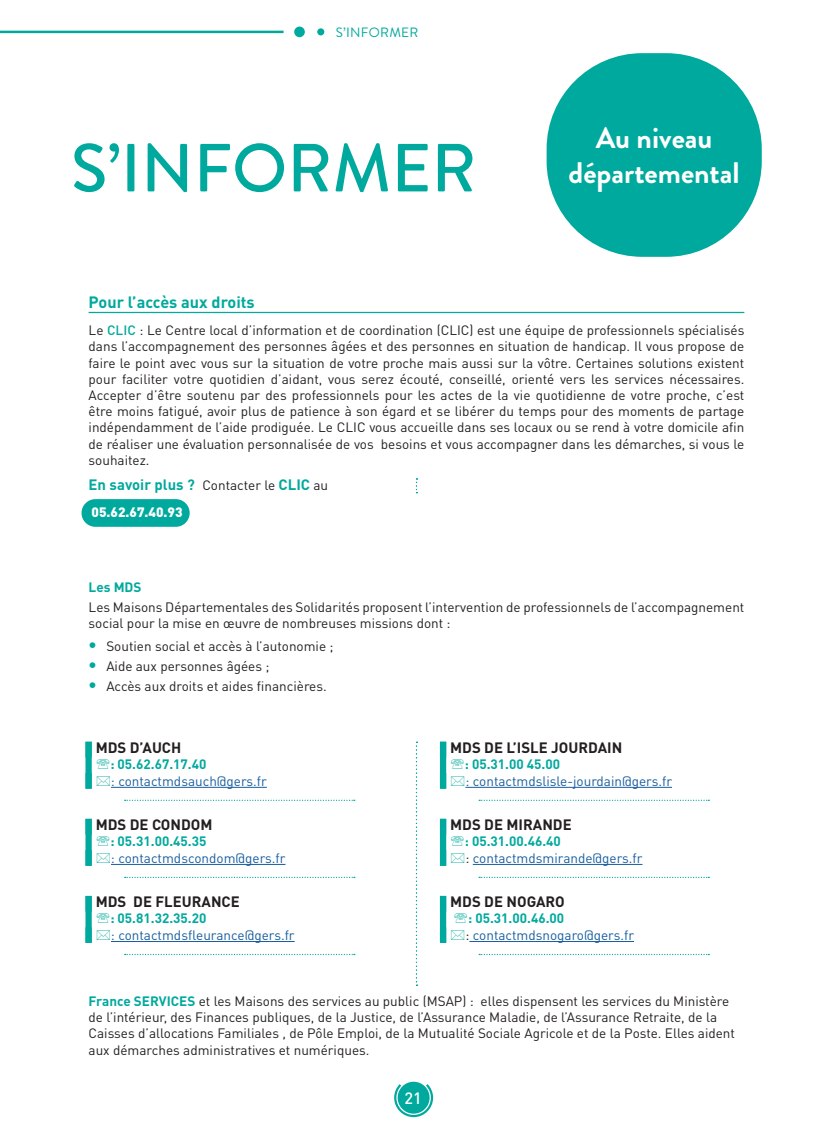
<style>
.page{position:relative;width:833px;height:1134px;background:#fff}
.page>*{position:absolute;margin:0;border:0;box-sizing:border-box;transform-origin:0 0}
.Chapitre{font:500 67.88px "Brandon Grotesque";color:#00a99d}
.CercleTitre1{font:700 29.75px/35.8px "Brandon Grotesque";color:#fff;text-align:center}
.AsoutitreSommaire{font:700 16.25px "DIN Pro";color:#00a99d}
.t1{font:500 16.25px "DIN Pro";color:#fff}
.Adresse1{font:700 14.88px "DIN Pro";color:#231f20}
.Standerd_DIN{font:700 14.88px "DIN Pro";color:#00a99d}
.Justifié{font:13.5px/16.2px "DIN Pro";color:#231f20;text-align:justify}
.Standerd_DIN-2{font:13.5px/16.2px "DIN Pro";color:#231f20}
.Adresse3{font:13.5px/16.2px "DIN Pro";color:#175d9e}
.TeLBLEU{font:900 13.5px "DIN Pro";color:#fff}
.t2{font:13.5px "Brandon Grotesque";letter-spacing:.02em;color:#00a99d}
.Soutitre2{font:700 13.5px "DIN Pro";color:#00a99d}
.s1{font-weight:500;color:#00a99d}
.s2{font-weight:400;font-size:13.5px;color:#231f20}
.s3{font-weight:900;font-size:17.5px;color:#00a99d}
.s4{font-weight:700;color:#00a99d}
.s5{color:#231f20}
</style>
<div class="page">
<div style="left:398px;top:1082px;width:31px;height:32px;background:#00a99d;border-radius:50%"></div>
<svg style="left:394px;top:1084px;width:39px;height:33px"></svg>
<hr style="left:0;top:31px;width:283px;height:2px;background:#00a99d">
<div style="left:294px;top:27px;width:11px;height:10px;background:#00a99d;border-radius:50%"></div>
<div style="left:317px;top:28px;width:7px;height:7px;background:#00a99d;border-radius:50%"></div>
<hr style="left:89px;top:312px;width:655px;height:1px;background:#00a99d">
<div style="left:81px;top:499px;width:109px;height:28px;background:#00a99d;border-radius:14px"></div>
<svg style="left:125px;top:800px;width:230px;height:1px"></svg>
<hr style="left:111px;top:787px;width:156px;height:1px;background:#175d9e">
<svg style="left:125px;top:877px;width:230px;height:1px"></svg>
<hr style="left:111px;top:864px;width:174px;height:1px;background:#175d9e">
<svg style="left:125px;top:954px;width:230px;height:1px"></svg>
<hr style="left:111px;top:941px;width:184px;height:1px;background:#175d9e">
<svg style="left:479px;top:800px;width:230px;height:1px"></svg>
<hr style="left:465px;top:787px;width:207px;height:1px;background:#175d9e">
<svg style="left:479px;top:877px;width:230px;height:1px"></svg>
<hr style="left:473px;top:864px;width:169px;height:1px;background:#175d9e">
<svg style="left:479px;top:954px;width:230px;height:1px"></svg>
<hr style="left:469px;top:941px;width:165px;height:1px;background:#175d9e">
<svg style="left:416px;top:742px;width:1px;height:244px"></svg>
<div style="left:546px;top:53px;width:215px;height:204px;background:#00a99d;border-radius:96px"></div>
<svg style="left:85px;top:742px;width:7px;height:47px"></svg>
<svg style="left:85px;top:819px;width:7px;height:47px"></svg>
<svg style="left:85px;top:896px;width:7px;height:47px"></svg>
<svg style="left:440px;top:742px;width:7px;height:47px"></svg>
<svg style="left:440px;top:819px;width:7px;height:47px"></svg>
<svg style="left:440px;top:896px;width:7px;height:47px"></svg>
<p class="t2" style="left:336px;top:23px;width:84px">S’INFORMER</p>
<p class="Chapitre" style="left:71px;top:121px;width:407px">S’INFORMER</p>
<p class="CercleTitre1" style="left:568px;top:120px;width:173px">Au niveau départemental</p>
<p class="AsoutitreSommaire" style="left:89px;top:291px;width:168px">Pour l’accès aux droits</p>
<p class="Justifié" style="left:89px;top:322px;width:657px">Le <span class="s1">CLIC</span> : Le Centre local d’information et de coordination (CLIC) est une équipe de professionnels spécialisés dans l’accompagnement des personnes âgées et des personnes en situation de handicap. Il vous propose de faire le point avec vous sur la situation de votre proche mais aussi sur la vôtre. Certaines solutions existent pour faciliter votre quotidien d’aidant, vous serez écouté, conseillé, orienté vers les services nécessaires.<br>Accepter d’être soutenu par des professionnels pour les actes de la vie quotidienne de votre proche, c’est être moins fatigué, avoir plus de patience à son égard et se libérer du temps pour des moments de partage indépendamment de l’aide prodiguée. Le CLIC vous accueille dans ses locaux ou se rend à votre domicile afin de réaliser une évaluation personnalisée de vos besoins et vous accompagner dans les démarches, si vous le souhaitez.</p>
<p class="Standerd_DIN" style="left:89px;top:474px;width:241px">En savoir plus ? <span class="s2">Contacter le</span> CLIC <span class="s2">au</span></p>
<p class="TeLBLEU" style="left:92px;top:502px;width:92px">05.62.67.40.93</p>
<p class="Soutitre2" style="left:89px;top:578px;width:54px">Les MDS</p>
<p class="Justifié" style="left:89px;top:598px;width:657px">Les Maisons Départementales des Solidarités proposent l’intervention de professionnels de l’accompagnement social pour la mise en œuvre de nombreuses missions dont :</p>
<p class="Justifié" style="left:89px;top:638px;width:246px"><span class="s3">•</span> Soutien social et accès à l’autonomie ;</p>
<p class="Justifié" style="left:89px;top:657px;width:182px"><span class="s3">•</span> Aide aux personnes âgées ;</p>
<p class="Justifié" style="left:89px;top:677px;width:240px"><span class="s3">•</span> Accès aux droits et aides financières.</p>
<p class="Adresse1" style="left:96px;top:738px;width:87px">MDS D’AUCH</p>
<p class="Adresse3" style="left:110px;top:756px;width:158px"><span class="s4">: 05.62.67.17.40<br></span>: contactmdsauch@gers.fr</p>
<p class="Adresse1" style="left:96px;top:815px;width:118px">MDS DE CONDOM</p>
<p class="Adresse3" style="left:110px;top:833px;width:177px"><span class="s4">: 05.31.00.45.35<br></span>: contactmdscondom@gers.fr</p>
<p class="Adresse1" style="left:96px;top:892px;width:146px">MDS DE FLEURANCE</p>
<p class="Adresse3" style="left:110px;top:910px;width:186px"><span class="s4">: 05.81.32.35.20<br></span>: contactmdsfleurance@gers.fr</p>
<p class="Adresse1" style="left:450px;top:738px;width:174px">MDS DE L’ISLE JOURDAIN</p>
<p class="Adresse3" style="left:465px;top:756px;width:209px"><span class="s4">: 05.31.00 45.00<br></span>: contactmdslisle-jourdain@gers.fr</p>
<p class="Adresse1" style="left:450px;top:815px;width:123px">MDS DE MIRANDE</p>
<p class="Adresse3" style="left:465px;top:833px;width:179px"><span class="s4">: 05.31.00.46.40<br></span><span class="s5">:</span> contactmdsmirande@gers.fr</p>
<p class="Adresse1" style="left:450px;top:892px;width:116px">MDS DE NOGARO</p>
<p class="Adresse3" style="left:465px;top:910px;width:170px"><span class="s4">: 05.31.00.46.00<br></span><span class="s5">:</span> contactmdsnogaro@gers.fr</p>
<p class="Standerd_DIN-2" style="left:89px;top:992px;width:648px"><span class="s4">France SERVICES</span> et les Maisons des services au public (MSAP) : elles dispensent les services du Ministère de l’intérieur, des Finances publiques, de la Justice, de l’Assurance Maladie, de l’Assurance Retraite, de la Caisses d’allocations Familiales , de Pôle Emploi, de la Mutualité Sociale Agricole et de la Poste. Elles aident aux démarches administratives et numériques.</p>
<p class="t1" style="left:404px;top:1087px;width:19px">21</p>
</div>
